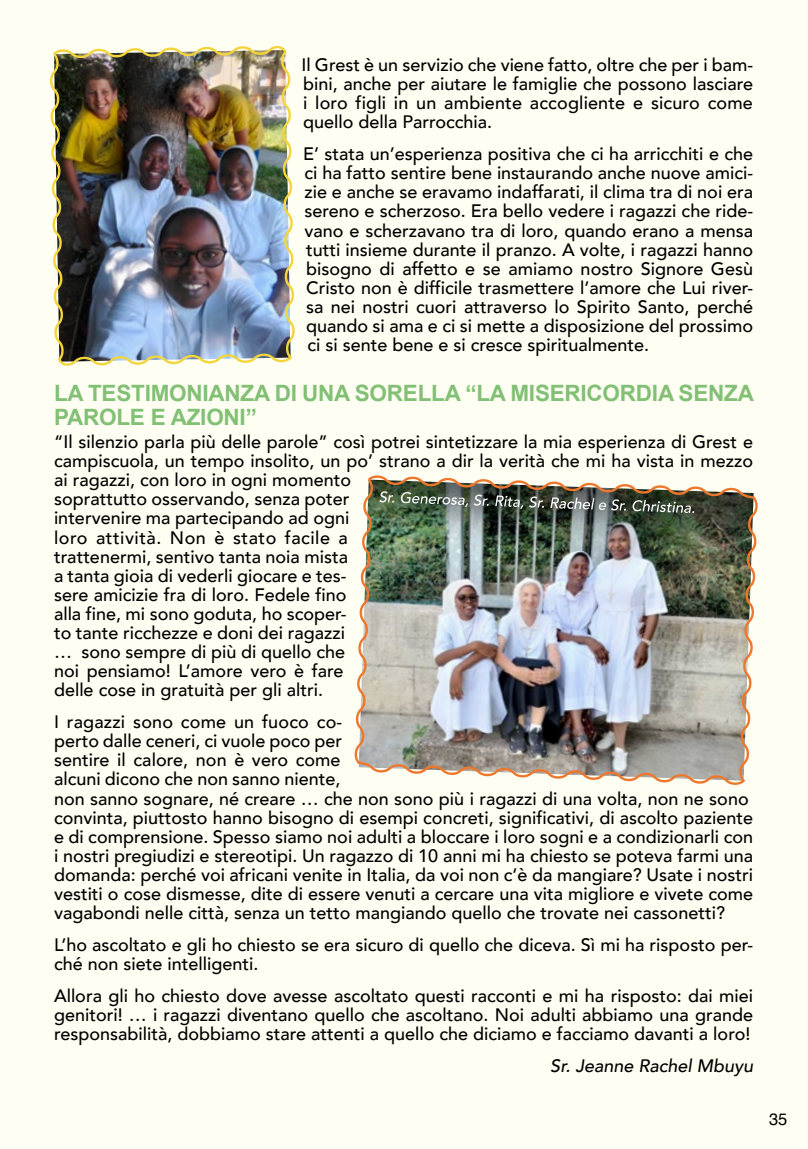
<style>
.page{position:relative;width:808px;height:1149px;background:#fff}
.page>*{position:absolute;margin:0;border:0;box-sizing:border-box;transform-origin:0 0}
.t1{font:700 22.5px/24px "Arial";letter-spacing:-.01em;color:#81c075}
.t2{font:500 18px/19px "Avenir";color:#000;text-align:justify}
.t3{font:italic 500 18px "Avenir";color:#000}
.t4{font:16.5px "Helvetica";color:#000}
</style>
<div class="page">
<div style="left:0;top:0;width:808px;height:1148px;background:#fffef2"></div>
<img style="left:354px;top:475px;width:404px;height:310px">
<img style="left:50px;top:45px;width:245px;height:321px">
<svg style="left:379px;top:491px;width:15px;height:11px"></svg>
<svg style="left:401px;top:492px;width:67px;height:15px"></svg>
<svg style="left:474px;top:494px;width:15px;height:11px"></svg>
<svg style="left:495px;top:495px;width:28px;height:14px"></svg>
<svg style="left:529px;top:496px;width:15px;height:11px"></svg>
<svg style="left:550px;top:497px;width:76px;height:13px"></svg>
<svg style="left:632px;top:500px;width:62px;height:13px"></svg>
<p class="t2" style="left:302px;top:54px;width:453px">Il Grest è un servizio che viene fatto, oltre che per i bam&shy;bini, anche per aiutare le famiglie che possono lasciare i loro figli in un ambiente accogliente e sicuro come quello della Parrocchia.</p>
<p class="t2" style="left:303px;top:143px;width:452px">E’ stata un’esperienza positiva che ci ha arricchiti e che ci ha fatto sentire bene instaurando anche nuove amici&shy;zie e anche se eravamo indaffarati, il clima tra di noi era sereno e scherzoso. Era bello vedere i ragazzi che ride&shy;vano e scherzavano tra di loro, quando erano a mensa tutti insieme durante il pranzo. A volte, i ragazzi hanno bisogno di affetto e se amiamo nostro Signore Gesù Cristo non è difficile trasmettere l’amore che Lui river&shy;sa nei nostri cuori attraverso lo Spirito Santo, perché quando si ama e ci si mette a disposizione del prossimo ci si sente bene e si cresce spiritualmente.</p>
<p class="t1" style="left:54px;top:381px;width:701px">LA TESTIMONIANZA DI UNA SORELLA “LA MISERICORDIA SENZA<br>PAROLE E AZIONI”</p>
<p class="t2" style="left:54px;top:431px;width:701px;text-align:left">“Il silenzio parla più delle parole” così potrei sintetizzare la mia esperienza di Grest e campiscuola, un tempo insolito, un po’ strano a dir la verità che mi ha vista in mezzo ai ragazzi, con loro in ogni momento<br>soprattutto osservando, senza poter<br>intervenire ma partecipando ad ogni<br>loro attività. Non è stato facile a<br>trattenermi, sentivo tanta noia mista<br>a tanta gioia di vederli giocare e tes-<br>sere amicizie fra di loro. Fedele fino<br>alla fine, mi sono goduta, ho scoper-<br>to tante ricchezze e doni dei ragazzi<br>… sono sempre di più di quello che<br>noi pensiamo! L’amore vero è fare<br>delle cose in gratuità per gli altri.</p>
<p class="t2" style="left:54px;top:711px;width:701px;text-align:left">I ragazzi sono come un fuoco co-<br>perto dalle ceneri, ci vuole poco per<br>sentire il calore, non è vero come<br>alcuni dicono che non sanno niente,<br>non sanno sognare, né creare … che non sono più i ragazzi di una volta, non ne sono convinta, piuttosto hanno bisogno di esempi concreti, significativi, di ascolto paziente e di comprensione. Spesso siamo noi adulti a bloccare i loro sogni e a condizionarli con i nostri pregiudizi e stereotipi. Un ragazzo di 10 anni mi ha chiesto se poteva farmi una domanda: perché voi africani venite in Italia, da voi non c’è da mangiare? Usate i nostri vestiti o cose dismesse, dite di essere venuti a cercare una vita migliore e vivete come vagabondi nelle città, senza un tetto mangiando quello che trovate nei cassonetti?</p>
<p class="t2" style="left:54px;top:933px;width:700px">L’ho ascoltato e gli ho chiesto se era sicuro di quello che diceva. Sì mi ha risposto per&shy;ché non siete intelligenti.</p>
<p class="t2" style="left:54px;top:984px;width:701px">Allora gli ho chiesto dove avesse ascoltato questi racconti e mi ha risposto: dai miei genitori! … i ragazzi diventano quello che ascoltano. Noi adulti abbiamo una grande responsabilità, dobbiamo stare attenti a quello che diciamo e facciamo davanti a loro!</p>
<p class="t3" style="left:550px;top:1054px;width:204px">Sr. Jeanne Rachel Mbuyu</p>
<p class="t4" style="left:769px;top:1105px;width:20px">35</p>
</div>
